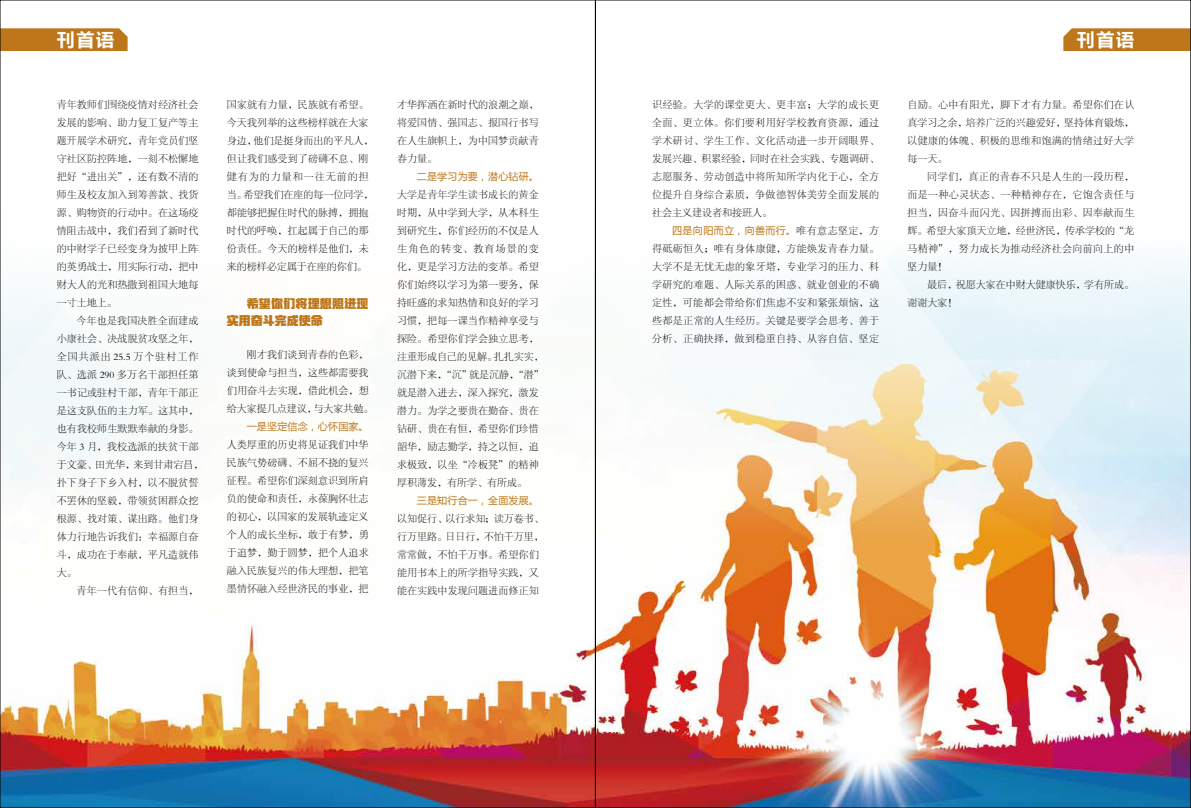
<style>
.page{position:relative;width:1191px;height:808px;background:#fff}
.page>*{position:absolute;margin:0;border:0;box-sizing:border-box;transform-origin:0 0}
.t1{font:700 18px "Microsoft Ya Hei";letter-spacing:.1em;color:#fff}
.t2{font:12px/17px "HY Li Liang Hei J";letter-spacing:.015em;color:#bd771a}
.t3{font:10px/18px "FZSYJW GB1 0";letter-spacing:.015em;color:#000;text-align:justify}
.t4{font:10px "Microsoft Ya Hei";letter-spacing:.02em;color:#bd771a}
.t5{font:10px "Microsoft Ya Hei";letter-spacing:.045em;color:#bd771a}
.s1{font-family:"FZSYJW GB1 0";color:#000}
</style>
<div class="page">
<div style="left:1063px;top:28px;width:126px;height:23px;background:#bd771a"></div>
<div style="left:2px;top:28px;width:126px;height:23px;background:#bd771a"></div>
<img style="left:2px;top:260px;width:1187px;height:546px">
<h1 class="t1" style="left:57px;top:27px;width:59px">刊首语</h1>
<h1 class="t1" style="left:1076px;top:27px;width:59px">刊首语</h1>
<p class="t3" style="left:57px;top:96px;width:143px">青年教师们围绕疫情对经济社会发展的影响、助力复工复产等主题开展学术研究，青年党员们坚守社区防控阵地，一刻不松懈地把好“进出关”，还有数不清的师生及校友加入到筹善款、找货源、购物资的行动中。在这场疫情阻击战中，我们看到了新时代的中财学子已经变身为披甲上阵的英勇战士，用实际行动，把中财大人的光和热撒到祖国大地每一寸土地上。</p>
<p class="t3" style="left:57px;top:312px;width:148px;text-align:left;text-indent:20px">今年也是我国决胜全面建成小康社会、决战脱贫攻坚之年，全国共派出 25.5 万个驻村工作队、选派 290 多万名干部担任第一书记或驻村干部，青年干部正是这支队伍的主力军。这其中，也有我校师生默默奉献的身影。今年 3 月，我校选派的扶贫干部于文豪、田光华，来到甘肃宕昌，扑下身子下乡入村，以不脱贫誓不罢休的坚毅，带领贫困群众挖根源、找对策、谋出路。他们身体力行地告诉我们：幸福源自奋斗，成功在于奉献，平凡造就伟大。</p>
<p class="t3" style="left:77px;top:582px;width:123px">青年一代有信仰、有担当，</p>
<p class="t3" style="left:227px;top:96px;width:148px;text-align:left">国家就有力量，民族就有希望。今天我列举的这些榜样就在大家身边，他们是挺身而出的平凡人，但让我们感受到了磅礴不息、刚健有为的力量和一往无前的担当。希望我们在座的每一位同学，都能够把握住时代的脉搏，拥抱时代的呼唤，扛起属于自己的那份责任。今天的榜样是他们，未来的榜样必定属于在座的你们。</p>
<p class="t2" style="left:227px;top:295px;width:143px;text-indent:20px">希望你们将理想照进现实用奋斗完成使命</p>
<p class="t3" style="left:227px;top:346px;width:148px;text-align:left;text-indent:20px">刚才我们谈到青春的色彩，谈到使命与担当，这些都需要我们用奋斗去实现，借此机会，想给大家提几点建议，与大家共勉。</p>
<p class="t4" style="left:247px;top:419px;width:123px">一是坚定信念，心怀国家。</p>
<p class="t3" style="left:227px;top:436px;width:143px">人类厚重的历史将见证我们中华民族气势磅礴、不屈不挠的复兴征程。希望你们深刻意识到所肩负的使命和责任，永葆胸怀壮志的初心，以国家的发展轨迹定义个人的成长坐标，敢于有梦，勇于追梦，勤于圆梦，把个人追求融入民族复兴的伟大理想，把笔墨情怀融入经世济民的事业，把</p>
<p class="t3" style="left:397px;top:96px;width:143px">才华挥洒在新时代的浪潮之巅，将爱国情、强国志、报国行书写在人生旗帜上，为中国梦贡献青春力量。</p>
<p class="t4" style="left:417px;top:169px;width:123px">二是学习为要，潜心钻研。</p>
<p class="t3" style="left:397px;top:186px;width:148px;text-align:left">大学是青年学生读书成长的黄金时期，从中学到大学，从本科生到研究生，你们经历的不仅是人生角色的转变、教育场景的变化，更是学习方法的变革。希望你们始终以学习为第一要务，保持旺盛的求知热情和良好的学习习惯，把每一课当作精神享受与探险。希望你们学会独立思考，注重形成自己的见解。扎扎实实，沉潜下来，“沉”就是沉静，“潜”就是潜入进去，深入探究，激发潜力。为学之要贵在勤奋、贵在钻研、贵在有恒，希望你们珍惜韶华，励志勤学，持之以恒，追求极致，以坐“冷板凳”的精神厚积薄发，有所学、有所成。</p>
<p class="t4" style="left:417px;top:493px;width:123px">三是知行合一，全面发展。</p>
<p class="t3" style="left:397px;top:510px;width:148px;text-align:left">以知促行、以行求知；读万卷书、行万里路。日日行，不怕千万里，常常做，不怕千万事。希望你们能用书本上的所学指导实践，又能在实践中发现问题进而修正知</p>
<p class="t3" style="left:652px;top:96px;width:228px">识经验。大学的课堂更大、更丰富；大学的成长更全面、更立体。你们要利用好学校教育资源，通过学术研讨、学生工作、文化活动进一步开阔眼界、发展兴趣、积累经验，同时在社会实践、专题调研、志愿服务、劳动创造中将所知所学内化于心，全方位提升自身综合素质，争做德智体美劳全面发展的社会主义建设者和接班人。</p>
<p class="t5" style="left:672px;top:223px;width:208px">四是向阳而立，向善而行。<span class="s1">唯有意志坚定，方</span></p>
<p class="t3" style="left:652px;top:240px;width:228px">得砥砺恒久；唯有身体康健，方能焕发青春力量。大学不是无忧无虑的象牙塔，专业学习的压力、科学研究的难题、人际关系的困惑、就业创业的不确定性，可能都会带给你们焦虑不安和紧张烦恼，这些都是正常的人生经历。关键是要学会思考、善于分析、正确抉择，做到稳重自持、从容自信、坚定</p>
<p class="t3" style="left:907px;top:96px;width:228px">自励。心中有阳光，脚下才有力量。希望你们在认真学习之余，培养广泛的兴趣爱好，坚持体育锻炼，以健康的体魄、积极的思维和饱满的情绪过好大学每一天。</p>
<p class="t3" style="left:907px;top:168px;width:228px;text-indent:20px">同学们，真正的青春不只是人生的一段历程，而是一种心灵状态、一种精神存在，它饱含责任与担当，因奋斗而闪光、因拼搏而出彩、因奉献而生辉。希望大家顶天立地，经世济民，传承学校的“龙马精神”，努力成长为推动经济社会向前向上的中坚力量！</p>
<p class="t3" style="left:907px;top:276px;width:228px;text-indent:20px">最后，祝愿大家在中财大健康快乐，学有所成。谢谢大家！</p>
</div>
